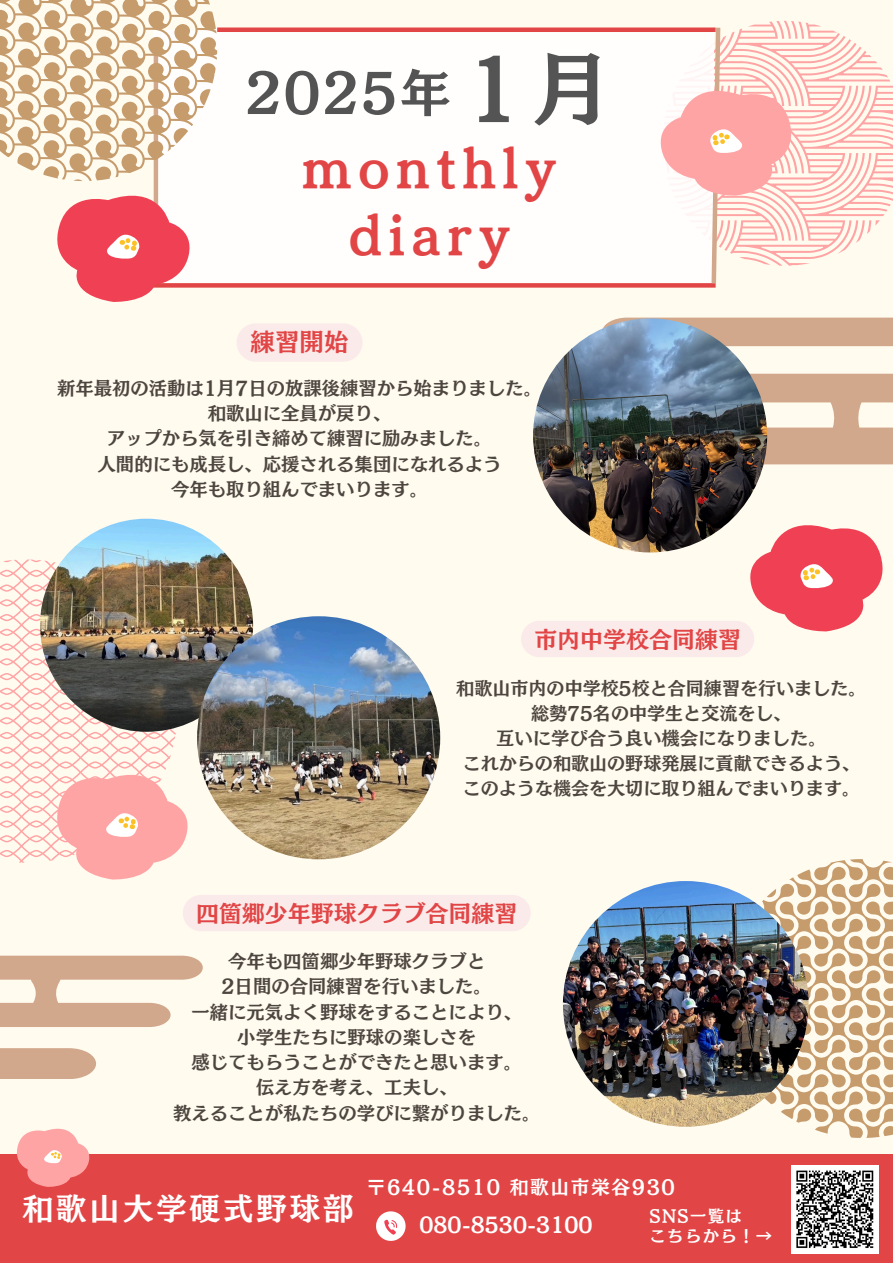
<style>
.page{position:relative;width:893px;height:1263px;background:#fffbef}
.page>*{position:absolute;margin:0;border:0;box-sizing:border-box;transform-origin:0 0}
.t1{font:78.38px "Canva Mode Min A Std B";color:#545454}
.t2{font:51.07px "Canva Mode Min A Std B";letter-spacing:.045em;color:#545454}
.t3{font:47.85px/66.9px "Canva Mode Min A Std B";letter-spacing:.135em;color:#e14545;text-align:center}
.t4{font:30.75px "Canva Mode Min A Std B";letter-spacing:.085em;color:#fff}
.t5{font:24.45px "Canva Mode Min A Std B";color:#e14545}
.t6{font:22.95px "Canva Mode Min A Std B";color:#e14545}
.t7{font:19.8px "Canva Mode Min A Std B";color:#fff}
.t8{font:18.75px "Canva Mode Min A Std B";letter-spacing:.085em;color:#fff}
.t9{font:18.38px/25.3px "Canva Mode Min A Std B";color:#4d453f;text-align:center}
.t10{font:18.08px/24.8px "Canva Mode Min A Std B";color:#4d453f;text-align:center}
.t11{font:16.35px "Canva Mode Min A Std B";letter-spacing:.085em;color:#fff}
</style>
<div class="page">
<svg style="left:804px;top:22px;width:89px;height:243px"></svg>
<svg style="left:837px;top:220px;width:43px;height:34px"></svg>
<svg style="left:0;top:559px;width:176px;height:304px"></svg>
<svg style="left:30px;top:559px;width:11px;height:3px"></svg>
<svg style="left:722px;top:859px;width:171px;height:279px"></svg>
<svg style="left:0;top:956px;width:203px;height:123px"></svg>
<div style="left:154px;top:30px;width:560px;height:255px;background:#fff"></div>
<hr style="left:217px;top:28px;width:498px;height:4px;background:#e14545">
<hr style="left:154px;top:39px;width:4px;height:208px;background:#d1a88c">
<div style="left:151px;top:283px;width:564px;height:5px;background:#e14545"></div>
<svg style="left:661px;top:21px;width:143px;height:267px"></svg>
<svg style="left:57px;top:196px;width:132px;height:106px"></svg>
<svg style="left:57px;top:775px;width:131px;height:104px"></svg>
<svg style="left:603px;top:318px;width:290px;height:146px"></svg>
<svg style="left:0;top:0;width:217px;height:181px"></svg>
<img style="left:40px;top:519px;width:213px;height:213px;border-radius:50%">
<div style="left:0;top:1154px;width:893px;height:109px;background:#e14545"></div>
<svg style="left:376px;top:1211px;width:29px;height:29px"></svg>
<svg style="left:17px;top:1129px;width:72px;height:57px"></svg>
<img style="left:533px;top:318px;width:234px;height:234px;border-radius:50%">
<img style="left:563px;top:881px;width:245px;height:246px;border-radius:50%">
<img style="left:197px;top:616px;width:243px;height:243px;border-radius:50%">
<img style="left:791px;top:1165px;width:88px;height:88px">
<div style="left:237px;top:324px;width:125px;height:38px;background:#fbeaea"></div>
<svg style="left:521px;top:525px;width:361px;height:132px"></svg>
<div style="left:183px;top:895px;width:347px;height:36px;background:#fbeaea"></div>
<h2 class="t1" style="left:465px;top:49px;width:134px">1月</h2>
<h1 class="t3" style="left:303px;top:135px;width:256px">monthly diary</h1>
<h2 class="t2" style="left:245px;top:67px;width:207px">2025年</h2>
<p class="t5" style="left:251px;top:330px;width:99px">練習開始</p>
<p class="t9" style="left:57px;top:375px;width:486px">新年最初の活動は1月 7日の放課後練習から始まりました。和歌山に全員が戻り、<br>アップから気を引き締めて練習に励みました。<br>人間的にも成長し、応援される集団になれるよう<br>今年も取り組んでまいります。</p>
<p class="t6" style="left:534px;top:627px;width:208px">市内中学校合同練習</p>
<h6 class="t10" style="left:456px;top:676px;width:412px">和歌山市内の中学校5校と合同練習を行いました。総勢75名の中学生と交流をし、</h6>
<h6 class="t9" style="left:496px;top:726px;width:332px">互いに学び合う良い機会になりました。</h6>
<h6 class="t10" style="left:463px;top:751px;width:399px;text-align:left">これからの和歌山の野球発展に貢献できるよう、このような機会を大切に取り組んでまいります。</h6>
<p class="t6" style="left:196px;top:902px;width:323px">四箇郷少年野球クラブ合同練習</p>
<h4 class="t9" style="left:173px;top:948px;width:369px">今年も四箇郷少年野球クラブと<br>2日間の合同練習を行いました。<br>一緒に元気よく野球をすることにより、<br>小学生たちに野球の楽しさを<br>感じてもらうことができたと思います。<br>伝え方を考え、工夫し、<br>教えることが私たちの学びに繋がりました。</h4>
<p class="t4" style="left:23px;top:1193px;width:332px">和歌山大学硬式野球部</p>
<p class="t8" style="left:367px;top:1177px;width:310px">〒640-8510 和歌山市栄谷930</p>
<p class="t7" style="left:419px;top:1215px;width:174px">080-8530-3100</p>
<p class="t11" style="left:649px;top:1208px;width:94px">SNS一覧は</p>
<p class="t11" style="left:649px;top:1227px;width:124px">こちらから！→</p>
</div>
